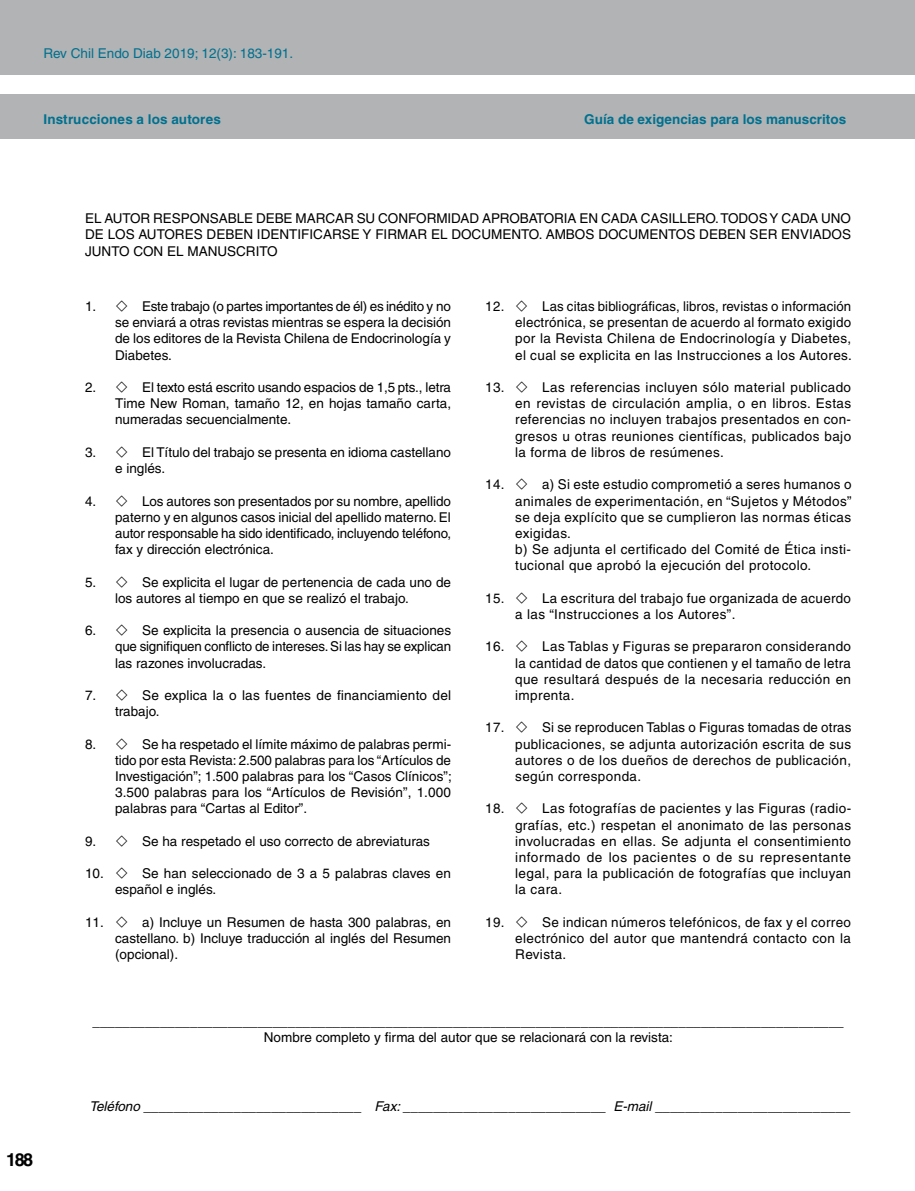
<style>
.page{position:relative;width:915px;height:1191px;background:#fff}
.page>*{position:absolute;margin:0;border:0;box-sizing:border-box;transform-origin:0 0}
.t1{font:700 18px "Helvetica";color:#000}
.t2{font:13.5px/16.2px "Helvetica";letter-spacing:.005em;color:#000;text-align:justify}
.t3{font:13.5px/16.2px "Helvetica";letter-spacing:.03em;color:#000}
.t4{font:700 13.5px "Helvetica";color:#00708f}
.t5{font:13.5px "Helvetica";color:#00708f}
</style>
<div class="page">
<div style="left:0;top:0;width:914px;height:75px;background:#b1b3b4"></div>
<div style="left:0;top:94px;width:914px;height:45px;background:#b1b3b4"></div>
<p class="t5" style="left:43px;top:46px;width:251px">Rev Chil Endo Diab 2019; 12(3): 183-191.</p>
<p class="t4" style="left:43px;top:111px;width:179px">Instrucciones a los autores</p>
<p class="t4" style="left:584px;top:111px;width:263px">Guía de exigencias para los manuscritos</p>
<p class="t2" style="left:85px;top:210px;width:767px">EL AUTOR RESPONSABLE DEBE MARCAR SU CONFORMIDAD APROBATORIA EN CADA CASILLERO. TODOS Y CADA UNO DE LOS AUTORES DEBEN IDENTIFICARSE Y FIRMAR EL DOCUMENTO. AMBOS DOCUMENTOS DEBEN SER ENVIADOS JUNTO CON EL MANUSCRITO</p>
<p class="t2" style="left:85px;top:298px;width:13px">1.</p>
<p class="t2" style="left:115px;top:298px;width:337px;text-indent:27px">Este trabajo (o partes importantes de él) es inédito y no se enviará a otras revistas mientras se espera la decisión de los editores de la Revista Chilena de Endocrinología y Diabetes.</p>
<p class="t2" style="left:85px;top:379px;width:13px">2.</p>
<p class="t2" style="left:115px;top:379px;width:337px;text-indent:27px">El texto está escrito usando espacios de 1,5 pts., letra Time New Roman, tamaño 12, en hojas tamaño carta, numeradas secuencialmente.</p>
<p class="t2" style="left:85px;top:444px;width:13px">3.</p>
<p class="t2" style="left:115px;top:444px;width:337px;text-indent:27px">El Título del trabajo se presenta en idioma castellano e inglés.</p>
<p class="t2" style="left:85px;top:492px;width:13px">4.</p>
<p class="t2" style="left:115px;top:492px;width:337px;text-indent:27px">Los autores son presentados por su nombre, apellido paterno y en algunos casos inicial del apellido materno. El autor responsable ha sido identificado, incluyendo teléfono, fax y dirección electrónica.</p>
<p class="t2" style="left:85px;top:573px;width:13px">5.</p>
<p class="t2" style="left:115px;top:573px;width:337px;text-indent:27px">Se explicita el lugar de pertenencia de cada uno de los autores al tiempo en que se realizó el trabajo.</p>
<p class="t2" style="left:85px;top:622px;width:13px">6.</p>
<p class="t2" style="left:115px;top:622px;width:337px;text-indent:27px">Se explicita la presencia o ausencia de situaciones que signifiquen conflicto de intereses. Si las hay se explican las razones involucradas.</p>
<p class="t2" style="left:85px;top:687px;width:13px">7.</p>
<p class="t2" style="left:115px;top:687px;width:337px;text-indent:27px">Se explica la o las fuentes de financiamiento del trabajo.</p>
<p class="t2" style="left:85px;top:735px;width:13px">8.</p>
<p class="t2" style="left:115px;top:735px;width:338px;text-indent:27px">Se ha respetado el límite máximo de palabras permi&shy;tido por esta Revista: 2.500 palabras para los “Artículos de Investigación”; 1.500 palabras para los “Casos Clínicos”; 3.500 palabras para los “Artículos de Revisión”, 1.000 palabras para “Cartas al Editor”.</p>
<p class="t2" style="left:85px;top:833px;width:13px">9.</p>
<p class="t2" style="left:142px;top:833px;width:289px">Se ha respetado el uso correcto de abreviaturas</p>
<p class="t2" style="left:85px;top:865px;width:20px">10.</p>
<p class="t2" style="left:115px;top:865px;width:337px;text-indent:27px">Se han seleccionado de 3 a 5 palabras claves en español e inglés.</p>
<p class="t2" style="left:85px;top:914px;width:20px">11.</p>
<p class="t2" style="left:115px;top:914px;width:337px;text-indent:27px">a) Incluye un Resumen de hasta 300 palabras, en castellano. b) Incluye traducción al inglés del Resumen (opcional).</p>
<p class="t2" style="left:485px;top:298px;width:21px">12.</p>
<p class="t2" style="left:515px;top:298px;width:338px;text-indent:27px">Las citas bibliográficas, libros, revistas o información electrónica, se presentan de acuerdo al formato exigido por la Revista Chilena de Endocrinología y Diabetes, el cual se explicita en las Instrucciones a los Autores.</p>
<p class="t2" style="left:485px;top:379px;width:21px">13.</p>
<p class="t2" style="left:515px;top:379px;width:337px;text-indent:27px">Las referencias incluyen sólo material publicado en revistas de circulación amplia, o en libros. Estas referencias no incluyen trabajos presentados en con&shy;gresos u otras reuniones científicas, publicados bajo la forma de libros de resúmenes.</p>
<p class="t2" style="left:485px;top:476px;width:21px">14.</p>
<p class="t3" style="left:515px;top:476px;width:338px;text-indent:27px">a) Si este estudio comprometió a seres humanos o animales de experimentación, en “Sujetos y Métodos” se deja explícito que se cumplieron las normas éticas exigidas.<br>b) Se adjunta el certificado del Comité de Ética insti&shy;tucional que aprobó la ejecución del protocolo.</p>
<p class="t2" style="left:485px;top:590px;width:21px">15.</p>
<p class="t2" style="left:515px;top:590px;width:337px;text-indent:27px">La escritura del trabajo fue organizada de acuerdo a las “Instrucciones a los Autores”.</p>
<p class="t2" style="left:485px;top:638px;width:21px">16.</p>
<p class="t2" style="left:515px;top:638px;width:337px;text-indent:27px">Las Tablas y Figuras se prepararon considerando la cantidad de datos que contienen y el tamaño de letra que resultará después de la necesaria reducción en imprenta.</p>
<p class="t2" style="left:485px;top:719px;width:21px">17.</p>
<p class="t2" style="left:515px;top:719px;width:337px;text-indent:27px">Si se reproducen Tablas o Figuras tomadas de otras publicaciones, se adjunta autorización escrita de sus autores o de los dueños de derechos de publicación, según corresponda.</p>
<p class="t2" style="left:485px;top:800px;width:21px">18.</p>
<p class="t2" style="left:515px;top:800px;width:337px;text-indent:27px">Las fotografías de pacientes y las Figuras (radio&shy;grafías, etc.) respetan el anonimato de las personas involucradas en ellas. Se adjunta el consentimiento informado de los pacientes o de su representante legal, para la publicación de fotografías que incluyan la cara.</p>
<p class="t2" style="left:485px;top:914px;width:21px">19.</p>
<p class="t2" style="left:515px;top:914px;width:337px;text-indent:27px">Se indican números telefónicos, de fax y el correo electrónico del autor que mantendrá contacto con la Revista.</p>
<p class="t2" style="left:92px;top:1013px;width:752px;text-align:center">____________________________________________________________________________________________________<br>Nombre completo y firma del autor que se relacionará con la revista:</p>
<h1 class="t1" style="left:6px;top:1148px;width:28px">188</h1>
</div>
